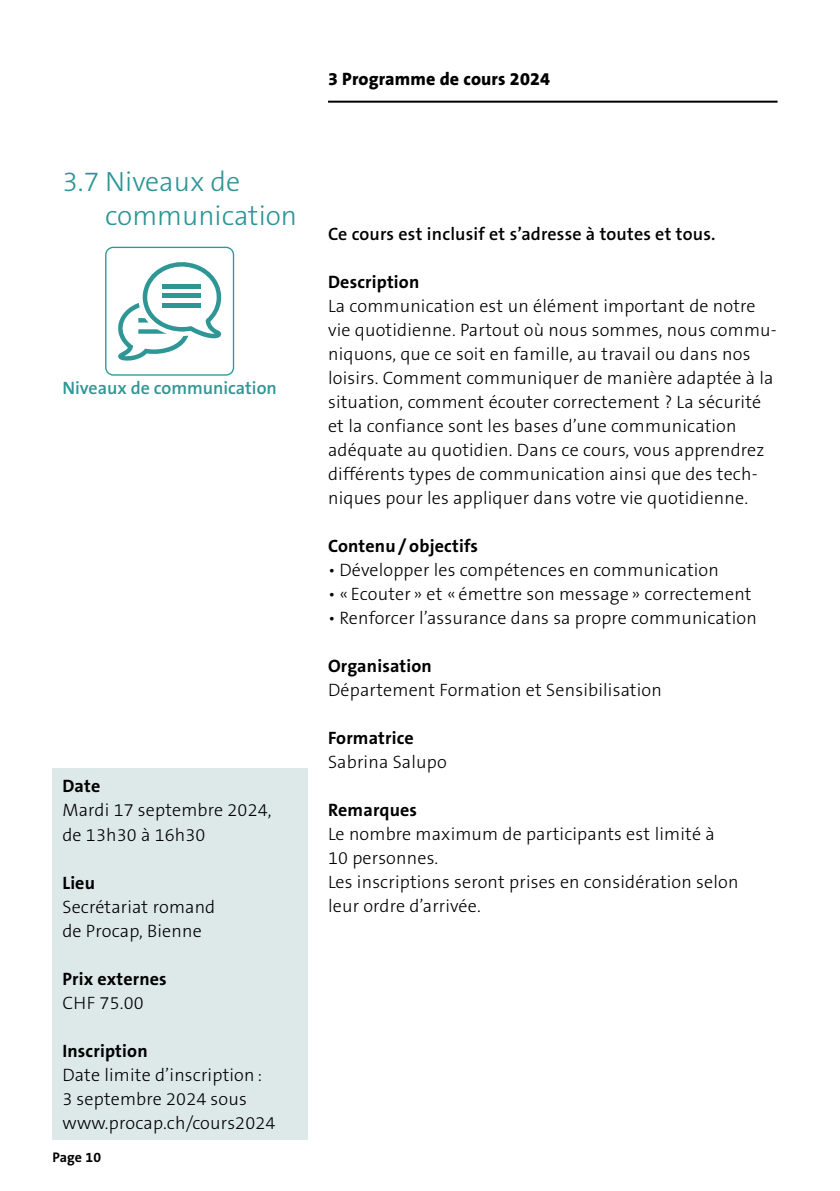
<style>
.page{position:relative;width:840px;height:1191px;background:#fff}
.page>*{position:absolute;margin:0;border:0;box-sizing:border-box;transform-origin:0 0}
.Titel_Nummern_4_1_fa{font:300 28px/34px "The Sans B3";color:#2c9595}
.Fliesstext_B3_12P_oh{font:300 18px/24px "The Sans B3";letter-spacing:.01em;color:#000}
.Fliesstext_Titel_H2{font:700 18px "The Sans B7";letter-spacing:.01em;color:#000}
.Fliesstext_B3_12P_oh-2{font:600 18px "The Sans B6";letter-spacing:.01em;color:#000}
.t1{font:600 18px "The Sans B6";color:#2f9696}
.t2{font:800 18px "The Sans B8";letter-spacing:.01em;color:#000}
.t3{font:700 14px "The Sans B7";letter-spacing:.005em;color:#000}
</style>
<div class="page">
<div style="left:52px;top:768px;width:256px;height:371px;background:#dde9e9"></div>
<div style="left:105px;top:247px;width:129px;height:129px;border:1px solid #2f9696;border-radius:7px"></div>
<svg style="left:118px;top:262px;width:104px;height:99px"></svg>
<div style="left:163px;top:284px;width:38px;height:5px;background:#2f9696"></div>
<div style="left:163px;top:293px;width:38px;height:5px;background:#2f9696"></div>
<hr style="left:163px;top:303px;width:38px;height:4px;background:#2f9696">
<hr style="left:328px;top:101px;width:449px;height:2px;background:#000">
<h1 class="Titel_Nummern_4_1_fa" style="left:105px;top:165px;width:193px;text-indent:-43px">3.7 Niveaux de communication</h1>
<p class="t1" style="left:62px;top:378px;width:216px">Niveaux de communication</p>
<h2 class="Fliesstext_Titel_H2" style="left:62px;top:777px;width:39px">Date</h2>
<p class="Fliesstext_B3_12P_oh" style="left:62px;top:799px;width:210px">Mardi 17 septembre 2024, de 13h30 à 16h30</p>
<h2 class="Fliesstext_Titel_H2" style="left:62px;top:873px;width:34px">Lieu</h2>
<p class="Fliesstext_B3_12P_oh" style="left:62px;top:895px;width:154px">Secrétariat romand de Procap, Bienne</p>
<h2 class="Fliesstext_Titel_H2" style="left:62px;top:969px;width:106px">Prix externes</h2>
<p class="Fliesstext_B3_12P_oh" style="left:62px;top:991px;width:83px">CHF 75.00</p>
<h2 class="Fliesstext_Titel_H2" style="left:62px;top:1041px;width:87px">Inscription</h2>
<p class="Fliesstext_B3_12P_oh" style="left:62px;top:1063px;width:214px">Date limite d’inscription :<br>3 septembre 2024 sous www.procap.ch/cours2024</p>
<p class="t3" style="left:52px;top:1149px;width:50px">Page 10</p>
<p class="t2" style="left:328px;top:69px;width:223px">3 Programme de cours 2024</p>
<p class="Fliesstext_B3_12P_oh-2" style="left:328px;top:224px;width:389px">Ce cours est inclusif et s’adresse à toutes et tous.</p>
<h2 class="Fliesstext_Titel_H2" style="left:328px;top:272px;width:93px">Description</h2>
<p class="Fliesstext_B3_12P_oh" style="left:328px;top:295px;width:450px">La communication est un élément important de notre vie quotidienne. Partout où nous sommes, nous commu&shy;niquons, que ce soit en famille, au travail ou dans nos loisirs. Comment communiquer de manière adaptée à la situation, comment écouter correctement ? La sécurité et la confiance sont les bases d’une communication adéquate au quotidien. Dans ce cours, vous apprendrez différents types de communication ainsi que des tech&shy;niques pour les appliquer dans votre vie quotidienne.</p>
<h2 class="Fliesstext_Titel_H2" style="left:328px;top:536px;width:151px">Contenu / objectifs</h2>
<p class="Fliesstext_B3_12P_oh" style="left:328px;top:559px;width:392px">• Développer les compétences en communication</p>
<p class="Fliesstext_B3_12P_oh" style="left:328px;top:583px;width:424px">• « Ecouter » et « émettre son message » correctement</p>
<p class="Fliesstext_B3_12P_oh" style="left:328px;top:607px;width:430px">• Renforcer l’assurance dans sa propre communication</p>
<h2 class="Fliesstext_Titel_H2" style="left:328px;top:656px;width:105px">Organisation</h2>
<p class="Fliesstext_B3_12P_oh" style="left:328px;top:679px;width:335px">Département Formation et Sensibilisation</p>
<h2 class="Fliesstext_Titel_H2" style="left:328px;top:728px;width:87px">Formatrice</h2>
<p class="Fliesstext_B3_12P_oh" style="left:328px;top:751px;width:120px">Sabrina Salupo</p>
<h2 class="Fliesstext_Titel_H2" style="left:328px;top:800px;width:90px">Remarques</h2>
<p class="Fliesstext_B3_12P_oh" style="left:328px;top:823px;width:412px">Le nombre maximum de participants est limité à 10 personnes.<br>Les inscriptions seront prises en considération selon leur ordre d’arrivée.</p>
</div>
